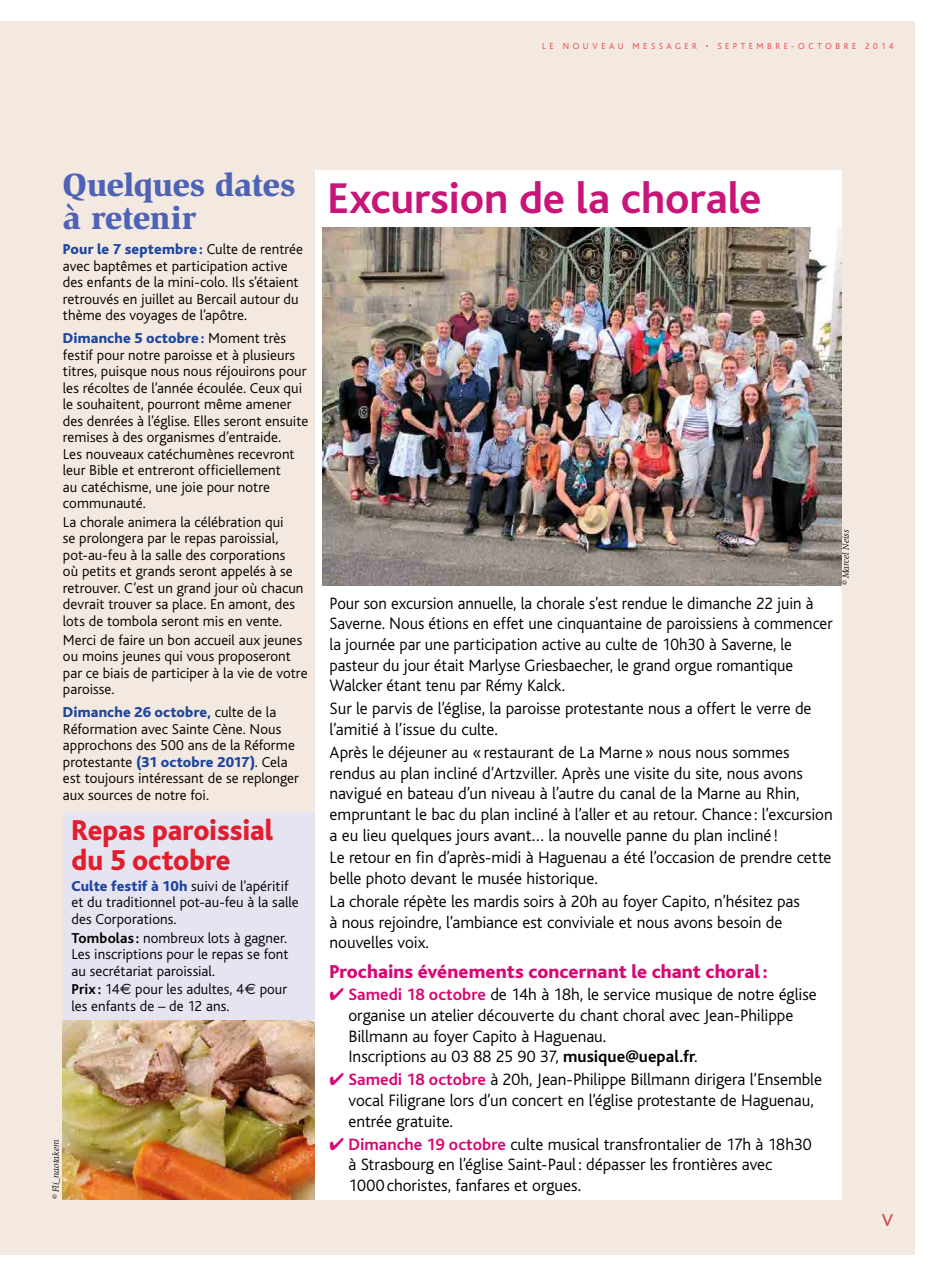
<style>
.page{position:relative;width:936px;height:1276px;background:#fff}
.page>*{position:absolute;margin:0;border:0;box-sizing:border-box;transform-origin:0 0}
.t1{font:700 45px "Bliss";letter-spacing:-.005em;color:#c71578}
.t2{font:900 33px/33px "Slimbach";letter-spacing:-.015em;color:#4e63b5}
.t3{font:800 30px/30px "Bliss";letter-spacing:-.005em;color:#e01e2e;scale:.95 1}
.t4{font:800 19.5px "Bliss";letter-spacing:.005em;color:#d70874}
.t5{font:500 18px "Bliss";color:#cb514b}
.t6{font:300 17.25px/20.7px "Bliss";color:#000}
.t7{font:300 15px/16.5px "Bliss";letter-spacing:.005em;color:#000}
.t8{font:300 9px "Bliss";letter-spacing:.39em;color:#ea3f43}
.t9{font:italic 9px "Slimbach";color:#000}
.s1{font-weight:800;color:#1d45a0}
.s2{font-weight:700}
.s3{font-family:"Euro Sans";font-weight:400}
.s4{color:#d70874}
.s5{font-weight:700;color:#d70874}
</style>
<div class="page">
<div style="left:0;top:21px;width:914px;height:1233px;background:#f4e9e0"></div>
<div style="left:63px;top:812px;width:256px;height:276px;background:#e7e4f1"></div>
<div style="left:319px;top:170px;width:522px;height:1029px;background:#fff"></div>
<img style="left:322px;top:227px;width:519px;height:359px">
<img style="left:63px;top:1020px;width:253px;height:179px">
<div style="left:316px;top:170px;width:6px;height:1029px;background:#fff"></div>
<p class="t8" style="left:542px;top:42px;width:352px">LE NOUVEAU MESSAGER • SEPTEMBRE-OCTOBRE 2014</p>
<h2 class="t2" style="left:63px;top:168px;width:234px">Quelques dates à retenir</h2>
<p class="t7" style="left:63px;top:241px;width:242px"><span class="s1">Pour le 7 septembre:</span> Culte de rentrée avec baptêmes et participation active des enfants de la mini-colo. Ils s’étaient retrouvés en juillet au Bercail autour du thème des voyages de l’apôtre.</p>
<p class="t7" style="left:63px;top:330px;width:247px"><span class="s1">Dimanche 5 octobre:</span> Moment très festif pour notre paroisse et à plusieurs titres, puisque nous nous réjouirons pour les récoltes de l’année écoulée. Ceux qui le souhaitent, pourront même amener des denrées à l’église. Elles seront ensuite remises à des organismes d’entraide.<br>Les nouveaux catéchumènes recevront leur Bible et entreront officiellement<br>au catéchisme, une joie pour notre communauté.</p>
<p class="t7" style="left:63px;top:514px;width:242px">La chorale animera la célébration qui<br>se prolongera par le repas paroissial, pot-au-feu à la salle des corporations où petits et grands seront appelés à se retrouver. C’est un grand jour où chacun devrait trouver sa place. En amont, des lots de tombola seront mis en vente.</p>
<p class="t7" style="left:63px;top:632px;width:246px">Merci de faire un bon accueil aux jeunes ou moins jeunes qui vous proposeront par ce biais de participer à la vie de votre paroisse.</p>
<p class="t7" style="left:63px;top:704px;width:237px"><span class="s1">Dimanche 26 octobre,</span> culte de la Réformation avec Sainte Cène. Nous approchons des 500 ans de la Réforme protestante <span class="s1">(31 octobre 2017)</span>. Cela est toujours intéressant de se replonger aux sources de notre foi.</p>
<h3 class="t3" style="left:71px;top:816px;width:214px">Repas paroissial du 5 octobre</h3>
<p class="t7" style="left:71px;top:878px;width:229px"><span class="s1">Culte festif à 10h</span> suivi de l’apéritif et du traditionnel pot-au-feu à la salle des Corporations.</p>
<p class="t7" style="left:71px;top:929px;width:218px;text-align:justify"><span class="s2">Tombolas :</span> nombreux lots à gagner.<br>Les inscriptions pour le repas se font au secrétariat paroissial.</p>
<p class="t7" style="left:71px;top:981px;width:217px"><span class="s2">Prix :</span> 14<span class="s3">e</span> pour les adultes, 4<span class="s3">e</span> pour les enfants de – de 12 ans.</p>
<p class="t9" style="left:51px;top:1199px;width:62px;rotate:-90deg">© Fli_naotakem</p>
<h1 class="t1" style="left:327px;top:175px;width:435px">Excursion de la chorale</h1>
<p class="t6" style="left:329px;top:593px;width:504px">Pour son excursion annuelle, la chorale s’est rendue le dimanche 22 juin à Saverne. Nous étions en effet une cinquantaine de paroissiens à commencer la journée par une participation active au culte de 10h30 à Saverne, le pasteur du jour était Marlyse Griesbaecher, le grand orgue romantique Walcker étant tenu par Rémy Kalck.</p>
<p class="t6" style="left:329px;top:698px;width:483px">Sur le parvis de l’église, la paroisse protestante nous a offert le verre de l’amitié à l’issue du culte.</p>
<p class="t6" style="left:329px;top:742px;width:504px">Après le déjeuner au «restaurant de La Marne» nous nous sommes rendus au plan incliné d’Artzviller. Après une visite du site, nous avons navigué en bateau d’un niveau à l’autre du canal de la Marne au Rhin, empruntant le bac du plan incliné à l’aller et au retour. Chance : l’excursion a eu lieu quelques jours avant… la nouvelle panne du plan incliné !</p>
<p class="t6" style="left:329px;top:847px;width:503px">Le retour en fin d’après-midi à Haguenau a été l’occasion de prendre cette belle photo devant le musée historique.</p>
<p class="t6" style="left:329px;top:891px;width:472px">La chorale répète les mardis soirs à 20h au foyer Capito, n’hésitez pas à nous rejoindre, l’ambiance est conviviale et nous avons besoin de nouvelles voix.</p>
<p class="t4" style="left:329px;top:961px;width:439px">Prochains événements concernant le chant choral:</p>
<p class="t6" style="left:348px;top:984px;width:469px;text-indent:-19px"><span class="s4">✔</span> <span class="s5">Samedi 18 octobre</span> de 14h à 18h, le service musique de notre église organise un atelier découverte du chant choral avec Jean-Philippe Billmann au foyer Capito à Haguenau.<br>Inscriptions au 03 88 25 90 37, <span class="s2">musique@uepal.fr</span>.</p>
<p class="t6" style="left:348px;top:1069px;width:475px;text-indent:-19px"><span class="s4">✔</span> <span class="s5">Samedi 18 octobre</span> à 20h, Jean-Philippe Billmann dirigera l’Ensemble vocal Filigrane lors d’un concert en l’église protestante de Haguenau, entrée gratuite.</p>
<p class="t6" style="left:348px;top:1134px;width:465px;text-indent:-19px"><span class="s4">✔</span> <span class="s5">Dimanche 19 octobre</span> culte musical transfrontalier de 17h à 18h30 à Strasbourg en l’église Saint-Paul : dépasser les frontières avec<br>1000choristes, fanfares et orgues.</p>
<p class="t9" style="left:840px;top:585px;width:57px;rotate:-90deg">© Marcel Neiss</p>
<p class="t5" style="left:881px;top:1210px;width:13px">V</p>
</div>
